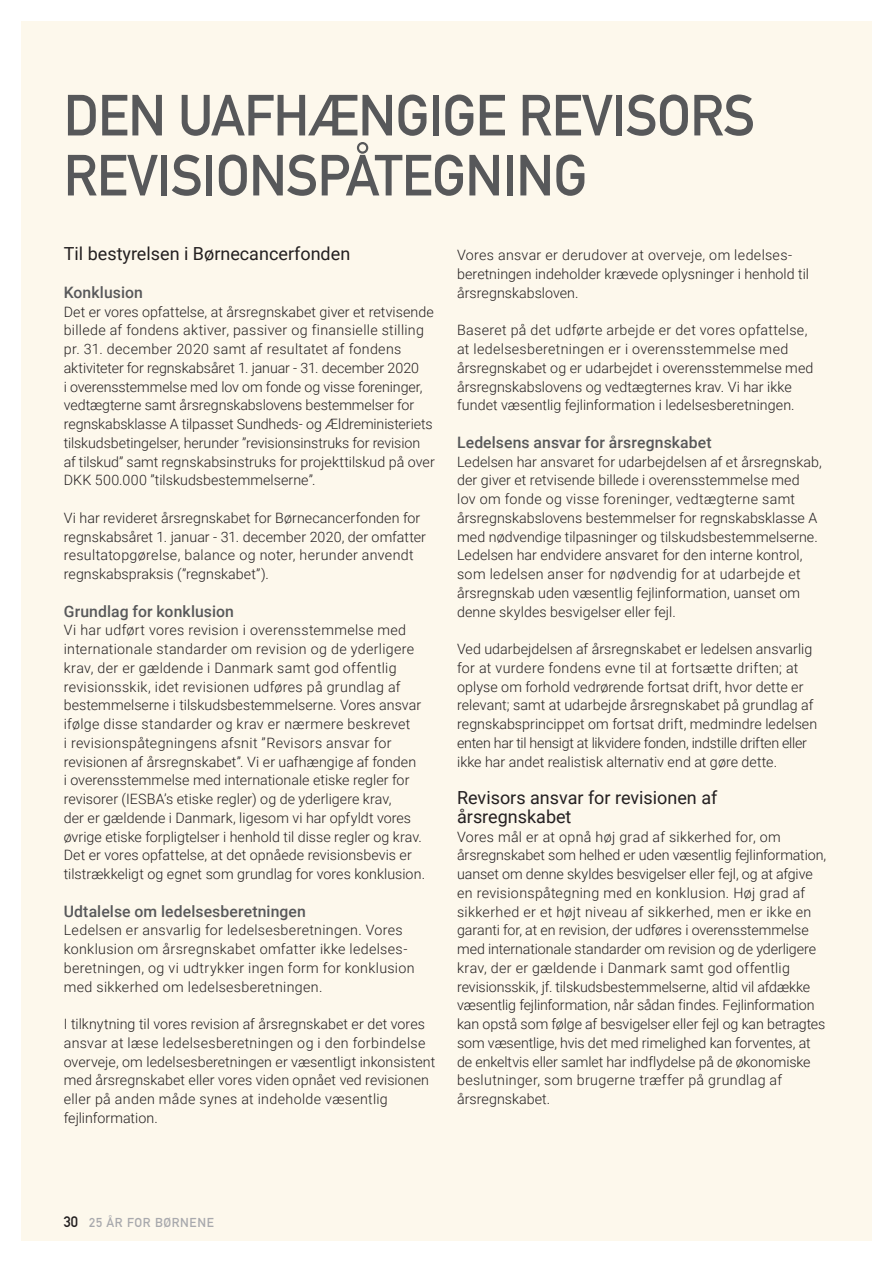
<style>
.page{position:relative;width:893px;height:1263px;background:#fff}
.page>*{position:absolute;margin:0;border:0;box-sizing:border-box;transform-origin:0 0}
.lille_DIN_overskrift{font:57px/60px "DIN Mittelschrift Std";letter-spacing:-.01em;color:#57585a}
.Bodytekst{font:18px/18.8px "Roboto";color:#231f20}
.Mellemrubrik{font:18px "Roboto";color:#231f20}
.Mellemrubrik-2{font:500 15.75px "Roboto";letter-spacing:.005em;color:#57585a}
.Bodytekst-2{font:300 14.25px/18.8px "Roboto";letter-spacing:.005em;color:#231f20}
.Bodytekst-3{font:300 14.25px/18.8px "Roboto";letter-spacing:.025em;color:#231f20}
.t1{font:12.75px "DIN Mittelschrift Std";letter-spacing:.05em;color:#a8a9ad}
.s1{font-size:15px;color:#231f20}
</style>
<div class="page">
<div style="left:21px;top:21px;width:851px;height:1219px;background:#fdf8ec"></div>
<p class="lille_DIN_overskrift" style="left:64px;top:86px;width:693px">DEN UAFHÆNGIGE REVISORS<br>REVISIONSPÅTEGNING</p>
<p class="Mellemrubrik" style="left:64px;top:241px;width:288px">Til bestyrelsen i Børnecancerfonden</p>
<p class="Mellemrubrik-2" style="left:64px;top:281px;width:81px">Konklusion</p>
<p class="Bodytekst-2" style="left:64px;top:302px;width:372px">Det er vores opfattelse, at årsregnskabet giver et retvisende billede af fondens aktiver, passiver og finansielle stilling pr. 31. december 2020 samt af resultatet af fondens aktiviteter for regnskabsåret 1. januar - 31. december 2020<br>i overensstemmelse med lov om fonde og visse foreninger, vedtægterne samt årsregnskabslovens bestemmelser for regnskabsklasse A tilpasset Sundheds- og Ældreministeriets tilskudsbetingelser, herunder ”revisionsinstruks for revision af tilskud” samt regnskabsinstruks for projekttilskud på over DKK 500.000 ”tilskudsbestemmelserne”.</p>
<p class="Bodytekst-2" style="left:64px;top:508px;width:364px">Vi har revideret årsregnskabet for Børnecancerfonden for regnskabsåret 1. januar - 31. december 2020, der omfatter resultatopgørelse, balance og noter, herunder anvendt regnskabspraksis (”regnskabet”).</p>
<p class="Mellemrubrik-2" style="left:64px;top:600px;width:172px">Grundlag for konklusion</p>
<p class="Bodytekst-2" style="left:64px;top:620px;width:363px">Vi har udført vores revision i overensstemmelse med internationale standarder om revision og de yderligere krav, der er gældende i Danmark samt god offentlig revisionsskik, idet revisionen udføres på grundlag af bestemmelserne i tilskudsbestemmelserne. Vores ansvar ifølge disse standarder og krav er nærmere beskrevet<br>i revisionspåtegningens afsnit ”Revisors ansvar for revisionen af årsregnskabet”. Vi er uafhængige af fonden<br>i overensstemmelse med internationale etiske regler for revisorer (IESBA’s etiske regler) og de yderligere krav,<br>der er gældende i Danmark, ligesom vi har opfyldt vores øvrige etiske forpligtelser i henhold til disse regler og krav.<br>Det er vores opfattelse, at det opnåede revisionsbevis er tilstrækkeligt og egnet som grundlag for vores konklusion.</p>
<p class="Mellemrubrik-2" style="left:64px;top:900px;width:244px">Udtalelse om ledelsesberetningen</p>
<p class="Bodytekst-3" style="left:64px;top:920px;width:345px">Ledelsen er ansvarlig for ledelsesberetningen. Vores konklusion om årsregnskabet omfatter ikke ledelses-</p>
<p class="Bodytekst-3" style="left:64px;top:958px;width:352px">beretningen, og vi udtrykker ingen form for konklusion med sikkerhed om ledelsesberetningen.</p>
<p class="Bodytekst-2" style="left:64px;top:1014px;width:373px">I tilknytning til vores revision af årsregnskabet er det vores ansvar at læse ledelsesberetningen og i den forbindelse overveje, om ledelsesberetningen er væsentligt inkonsistent med årsregnskabet eller vores viden opnået ved revisionen eller på anden måde synes at indeholde væsentlig fejlinformation.</p>
<p class="Bodytekst-2" style="left:457px;top:245px;width:353px">Vores ansvar er derudover at overveje, om ledelses&shy;beretningen indeholder krævede oplysninger i henhold til årsregnskabsloven.</p>
<p class="Bodytekst-2" style="left:457px;top:320px;width:358px">Baseret på det udførte arbejde er det vores opfattelse, at ledelsesberetningen er i overensstemmelse med årsregnskabet og er udarbejdet i overensstemmelse med årsregnskabslovens og vedtægternes krav. Vi har ikke fundet væsentlig fejlinformation i ledelsesberetningen.</p>
<p class="Mellemrubrik-2" style="left:457px;top:431px;width:256px">Ledelsens ansvar for årsregnskabet</p>
<p class="Bodytekst-2" style="left:457px;top:452px;width:366px">Ledelsen har ansvaret for udarbejdelsen af et årsregnskab, der giver et retvisende billede i overensstemmelse med lov om fonde og visse foreninger, vedtægterne samt årsregnskabslovens bestemmelser for regnskabsklasse A med nødvendige tilpasninger og tilskudsbestemmelserne.<br>Ledelsen har endvidere ansvaret for den interne kontrol, som ledelsen anser for nødvendig for at udarbejde et årsregnskab uden væsentlig fejlinformation, uanset om denne skyldes besvigelser eller fejl.</p>
<p class="Bodytekst-2" style="left:457px;top:639px;width:362px">Ved udarbejdelsen af årsregnskabet er ledelsen ansvarlig for at vurdere fondens evne til at fortsætte driften; at oplyse om forhold vedrørende fortsat drift, hvor dette er relevant; samt at udarbejde årsregnskabet på grundlag af regnskabsprincippet om fortsat drift, medmindre ledelsen enten har til hensigt at likvidere fonden, indstille driften eller ikke har andet realistisk alternativ end at gøre dette.</p>
<p class="Bodytekst" style="left:457px;top:788px;width:262px">Revisors ansvar for revisionen af årsregnskabet</p>
<p class="Bodytekst-2" style="left:457px;top:827px;width:371px">Vores mål er at opnå høj grad af sikkerhed for, om årsregnskabet som helhed er uden væsentlig fejlinformation, uanset om denne skyldes besvigelser eller fejl, og at afgive en revisionspåtegning med en konklusion. Høj grad af sikkerhed er et højt niveau af sikkerhed, men er ikke en garanti for, at en revision, der udføres i overensstemmelse med internationale standarder om revision og de yderligere krav, der er gældende i Danmark samt god offentlig revisionsskik, jf. tilskudsbestemmelserne, altid vil afdække væsentlig fejlinformation, når sådan findes. Fejlinformation kan opstå som følge af besvigelser eller fejl og kan betragtes som væsentlige, hvis det med rimelighed kan forventes, at de enkeltvis eller samlet har indflydelse på de økonomiske beslutninger, som brugerne træffer på grundlag af årsregnskabet.</p>
<p class="t1" style="left:64px;top:1215px;width:152px"><span class="s1">30</span> 25 ÅR FOR BØRNENE</p>
</div>
